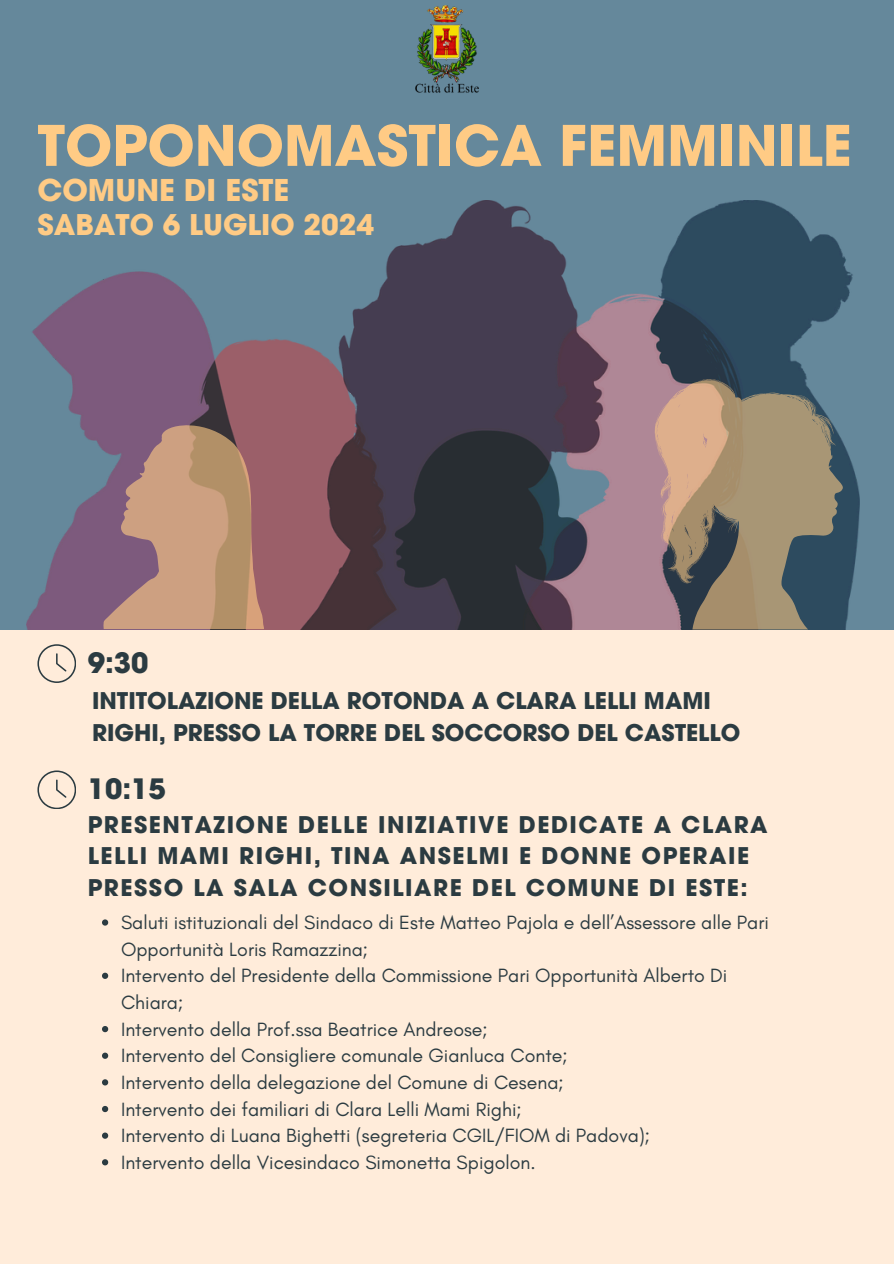
<style>
.page{position:relative;width:894px;height:1264px;background:#fff}
.page>*{position:absolute;margin:0;border:0;box-sizing:border-box;transform-origin:0 0}
.t1{font:700 55.35px "ITC Avant Garde Pro";color:#ffcb85}
.t2{font:700 30px "ITC Avant Garde Pro";color:#ffcb85}
.t3{font:700 28.5px "ITC Avant Garde Pro";color:#ffcb85}
.t4{font:700 28.05px "ITC Avant Garde Pro";color:#2b3b41}
.t5{font:700 22.95px/31.5px "ITC Avant Garde Pro";letter-spacing:.065em;color:#2b3b41}
.t6{font:700 22.95px/31.5px "ITC Avant Garde Pro";color:#2b3b41}
.t7{font:19.5px/26.7px "Glacial Indifference";color:#2b3b41}
</style>
<div class="page">
<div style="left:0;top:0;width:893px;height:1263px;background:#ffecda"></div>
<div style="left:0;top:0;width:893px;height:629px;background:#65889b"></div>
<img style="left:27px;top:200px;width:832px;height:429px">
<svg style="left:37px;top:644px;width:39px;height:38px"></svg>
<svg style="left:37px;top:770px;width:39px;height:38px"></svg>
<svg style="left:654px;top:379px;width:188px;height:250px;background:#908372"></svg>
<svg style="left:103px;top:425px;width:161px;height:204px;background:#b08778"></svg>
<img style="left:415px;top:5px;width:64px;height:88px">
<svg style="left:102px;top:919px;width:6px;height:6px"></svg>
<svg style="left:102px;top:972px;width:6px;height:6px"></svg>
<svg style="left:102px;top:1026px;width:6px;height:6px"></svg>
<svg style="left:102px;top:1052px;width:6px;height:6px"></svg>
<svg style="left:102px;top:1079px;width:6px;height:6px"></svg>
<svg style="left:102px;top:1106px;width:6px;height:6px"></svg>
<svg style="left:102px;top:1132px;width:6px;height:6px"></svg>
<svg style="left:102px;top:1159px;width:6px;height:6px"></svg>
<p class="t1" style="left:37px;top:125px;width:815px">TOPONOMASTICA FEMMINILE</p>
<p class="t2" style="left:37px;top:179px;width:253px">COMUNE DI ESTE</p>
<h2 class="t3" style="left:37px;top:214px;width:338px">SABATO 6 LUGLIO 2024</h2>
<h2 class="t4" style="left:88px;top:652px;width:62px">9:30</h2>
<p class="t6" style="left:92px;top:687px;width:649px">INTITOLAZIONE DELLA ROTONDA A CLARA LELLI MAMI<br>RIGHI, PRESSO LA TORRE DEL SOCCORSO DEL CASTELLO</p>
<p class="t4" style="left:88px;top:778px;width:80px">10:15</p>
<p class="t5" style="left:88px;top:811px;width:681px">PRESENTAZIONE DELLE INIZIATIVE DEDICATE A CLARA<br>LELLI MAMI RIGHI, TINA ANSELMI E DONNE OPERAIE<br>PRESSO LA SALA CONSILIARE DEL COMUNE DI ESTE:</p>
<p class="t7" style="left:121px;top:909px;width:649px">Saluti istituzionali del Sindaco di Este Matteo Pajola e dell’Assessore alle Pari<br>Opportunità Loris Ramazzina;</p>
<h2 class="t7" style="left:121px;top:962px;width:607px">Intervento del Presidente della Commissione Pari Opportunità Alberto Di<br>Chiara;</h2>
<h3 class="t7" style="left:121px;top:1015px;width:368px">Intervento della Prof.ssa Beatrice Andreose;</h3>
<p class="t7" style="left:121px;top:1042px;width:448px">Intervento del Consigliere comunale Gianluca Conte;</p>
<h2 class="t7" style="left:121px;top:1068px;width:444px">Intervento della delegazione del Comune di Cesena;</h2>
<h3 class="t7" style="left:121px;top:1095px;width:402px">Intervento dei familiari di Clara Lelli Mami Righi;</h3>
<p class="t7" style="left:121px;top:1122px;width:530px">Intervento di Luana Bighetti (segreteria CGIL/FIOM di Padova);</p>
<p class="t7" style="left:121px;top:1148px;width:416px">Intervento della Vicesindaco Simonetta Spigolon.</p>
</div>
